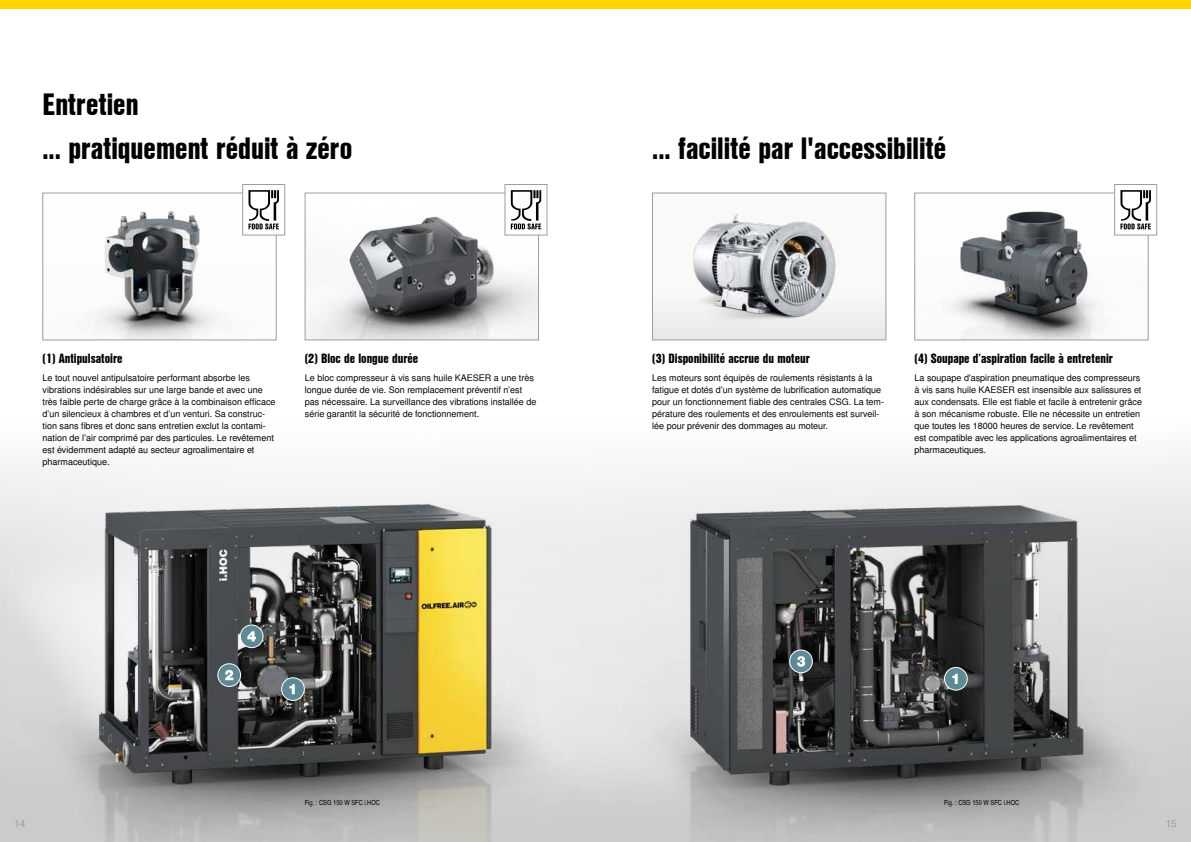
<style>
.page{position:relative;width:1191px;height:842px;background:#fff}
.page>*{position:absolute;margin:0;border:0;box-sizing:border-box;transform-origin:0 0}
.t1{font:30px/44px "Nimbus San L Bla Con";color:#000}
.t2{font:13px "Nimbus San L Bla Con";color:#000}
.t3{font:10px "Nimbus San L";color:#9d9d9c}
.t4{font:9px/12px "Nimbus San L";color:#000}
.t5{font:7px "Nimbus San L Reg Con";color:#000}
</style>
<div class="page">
<img style="left:307px;top:195px;width:230px;height:143px">
<div style="left:305px;top:193px;width:234px;height:147px;border:1px solid #9d9d9c"></div>
<img style="left:94px;top:211px;width:180px;height:127px">
<div style="left:43px;top:193px;width:233px;height:147px;border:1px solid #9d9d9c"></div>
<div style="left:652px;top:193px;width:234px;height:147px;background:linear-gradient(to right,#e9e8e8,#eeeded)"></div>
<img style="left:654px;top:195px;width:214px;height:134px">
<div style="left:652px;top:193px;width:234px;height:147px;border:1px solid #9d9d9c"></div>
<img style="left:0;top:460px;width:1191px;height:382px">
<img style="left:951px;top:211px;width:195px;height:127px">
<div style="left:914px;top:193px;width:234px;height:147px;border:1px solid #9d9d9c"></div>
<div style="left:0;top:0;width:1191px;height:9px;background:#ffd500"></div>
<div style="left:1114px;top:185px;width:42px;height:50px;background:#fff"></div>
<svg style="left:1120px;top:190px;width:30px;height:39px"></svg>
<div style="left:1114px;top:184px;width:43px;height:51px;border:1px solid #9d9d9c"></div>
<div style="left:243px;top:185px;width:42px;height:50px;background:#fff"></div>
<svg style="left:248px;top:190px;width:31px;height:39px"></svg>
<div style="left:242px;top:184px;width:43px;height:51px;border:1px solid #9d9d9c"></div>
<div style="left:505px;top:185px;width:42px;height:50px;background:#fff"></div>
<svg style="left:511px;top:190px;width:30px;height:39px"></svg>
<div style="left:505px;top:184px;width:42px;height:51px;border:1px solid #9d9d9c"></div>
<svg style="left:944px;top:667px;width:23px;height:24px"></svg>
<svg style="left:217px;top:663px;width:24px;height:24px"></svg>
<svg style="left:789px;top:649px;width:24px;height:24px"></svg>
<svg style="left:240px;top:624px;width:23px;height:24px"></svg>
<svg style="left:281px;top:677px;width:24px;height:24px"></svg>
<h1 class="t1" style="left:43px;top:81px;width:311px">Entretien<br>... pratiquement réduit à zéro</h1>
<h2 class="t2" style="left:43px;top:348px;width:82px">(1) Antipulsatoire</h2>
<p class="t4" style="left:43px;top:372px;width:234px">Le tout nouvel antipulsatoire performant absorbe les vibrations indésirables sur une large bande et avec une très faible perte de charge grâce à la combinaison efficace d’un silencieux à chambres et d’un venturi. Sa construc&shy;tion sans fibres et donc sans entretien exclut la contami&shy;nation de l’air comprimé par des particules. Le revêtement est évidemment adapté au secteur agroalimentaire et pharmaceutique.</p>
<h2 class="t2" style="left:305px;top:348px;width:115px">(2) Bloc de longue durée</h2>
<p class="t4" style="left:305px;top:372px;width:233px">Le bloc compresseur à vis sans huile KAESER a une très longue durée de vie. Son remplacement préventif n’est pas nécessaire. La surveillance des vibrations installée de série garantit la sécurité de fonctionnement.</p>
<h1 class="t1" style="left:652px;top:125px;width:296px">... facilité par l'accessibilité</h1>
<h2 class="t2" style="left:652px;top:348px;width:159px">(3) Disponibilité accrue du moteur</h2>
<p class="t4" style="left:652px;top:372px;width:233px">Les moteurs sont équipés de roulements résistants à la fatigue et dotés d’un système de lubrification automatique pour un fonctionnement fiable des centrales CSG. La tem&shy;pérature des roulements et des enroulements est surveil&shy;lée pour prévenir des dommages au moteur.</p>
<h2 class="t2" style="left:914px;top:348px;width:200px">(4) Soupape d’aspiration facile à entretenir</h2>
<p class="t4" style="left:914px;top:372px;width:229px">La soupape d'aspiration pneumatique des compresseurs à vis sans huile KAESER est insensible aux salissures et aux condensats. Elle est fiable et facile à entretenir grâce à son mécanisme robuste. Elle ne nécessite un entretien que toutes les 18000 heures de service. Le revêtement est compatible avec les applications agroalimentaires et pharmaceutiques.</p>
<p class="t5" style="left:305px;top:798px;width:77px">Fig. : CSG 150 W SFC i.HOC</p>
<p class="t5" style="left:944px;top:798px;width:77px">Fig. : CSG 150 W SFC i.HOC</p>
<p class="t3" style="left:14px;top:817px;width:13px">14</p>
<p class="t3" style="left:1165px;top:817px;width:13px">15</p>
</div>
